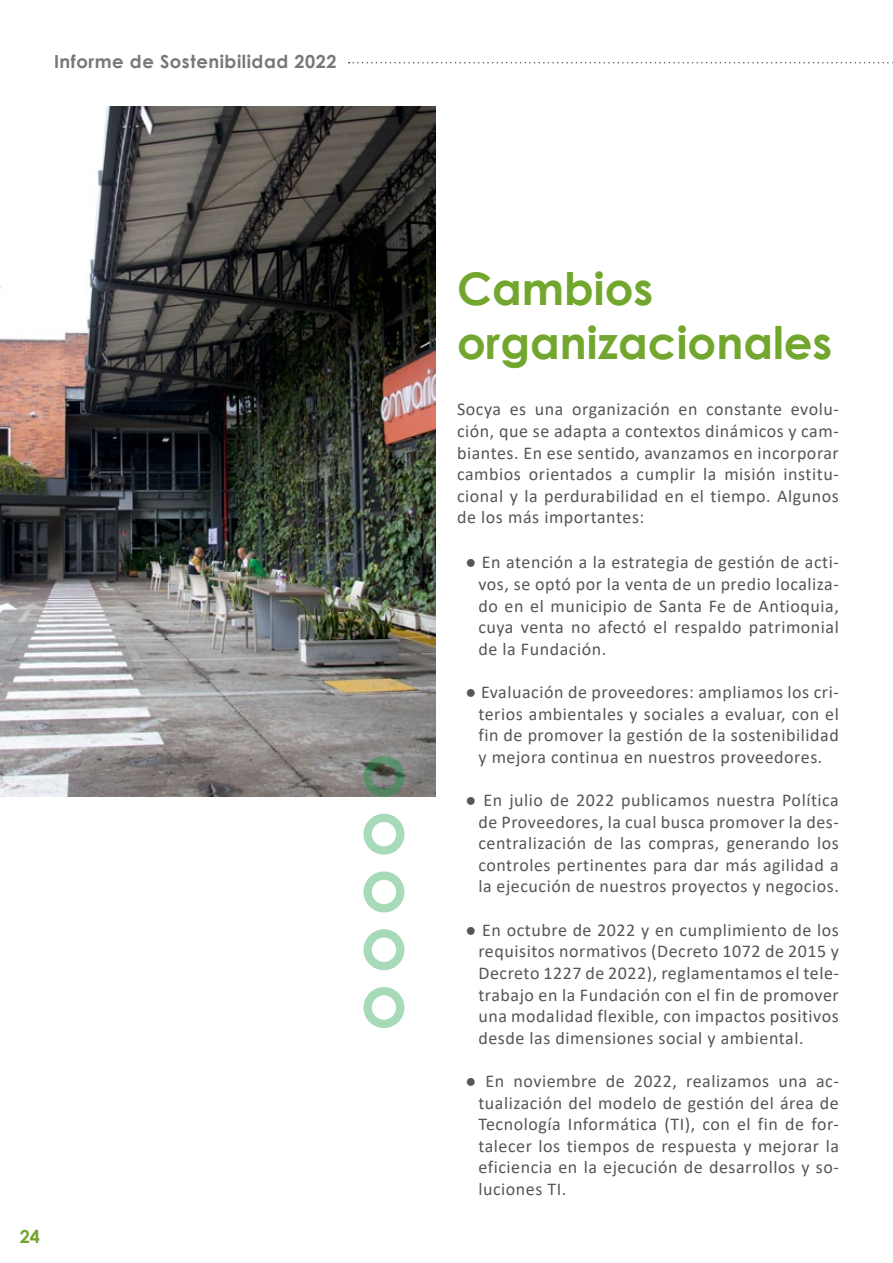
<style>
.page{position:relative;width:893px;height:1263px;background:#fff}
.page>*{position:absolute;margin:0;border:0;box-sizing:border-box;transform-origin:0 0}
.t1{font:700 45px/54px "Century Gothic";color:#73a62e}
.t2{font:18px/21.6px "Calibri";letter-spacing:.03em;color:#54565a;text-align:justify}
.t3{font:700 18px "Century Gothic";letter-spacing:.03em;color:#76777a}
.t4{font:700 18px "Century Gothic";color:#73a62e}
</style>
<div class="page">
<svg style="left:349px;top:62px;width:544px;height:1px"></svg>
<img style="left:1px;top:107px;width:434px;height:689px">
<svg style="left:363px;top:756px;width:41px;height:41px;background:#647c6a"></svg>
<svg style="left:363px;top:814px;width:41px;height:41px"></svg>
<svg style="left:363px;top:871px;width:41px;height:41px"></svg>
<svg style="left:363px;top:929px;width:41px;height:41px"></svg>
<svg style="left:363px;top:987px;width:41px;height:41px"></svg>
<p class="t3" style="left:54px;top:47px;width:284px">Informe de Sostenibilidad 2022</p>
<p class="t4" style="left:20px;top:1222px;width:22px">24</p>
<h1 class="t1" style="left:457px;top:260px;width:377px">Cambios organizacionales</h1>
<p class="t2" style="left:457px;top:398px;width:383px">Socya es una organización en constante evolu&shy;ción, que se adapta a contextos dinámicos y cam&shy;biantes. En ese sentido, avanzamos en incorporar cambios orientados a cumplir la misión institu&shy;cional y la perdurabilidad en el tiempo. Algunos de los más importantes:</p>
<p class="t2" style="left:478px;top:551px;width:362px;text-indent:-13px">● En atención a la estrategia de gestión de acti&shy;vos, se optó por la venta de un predio localiza&shy;do en el municipio de Santa Fe de Antioquia, cuya venta no afectó el respaldo patrimonial de la Fundación.</p>
<p class="t2" style="left:478px;top:681px;width:362px;text-indent:-13px">● Evaluación de proveedores: ampliamos los cri&shy;terios ambientales y sociales a evaluar, con el fin de promover la gestión de la sostenibilidad y mejora continua en nuestros proveedores.</p>
<p class="t2" style="left:478px;top:789px;width:362px;text-indent:-13px">● En julio de 2022 publicamos nuestra Política de Proveedores, la cual busca promover la des&shy;centralización de las compras, generando los controles pertinentes para dar más agilidad a la ejecución de nuestros proyectos y negocios.</p>
<p class="t2" style="left:478px;top:918px;width:362px;text-indent:-13px">● En octubre de 2022 y en cumplimiento de los requisitos normativos (Decreto 1072 de 2015 y Decreto 1227 de 2022), reglamentamos el tele&shy;trabajo en la Fundación con el fin de promover una modalidad flexible, con impactos positivos desde las dimensiones social y ambiental.</p>
<p class="t2" style="left:478px;top:1070px;width:362px;text-indent:-13px">● En noviembre de 2022, realizamos una ac&shy;tualización del modelo de gestión del área de Tecnología Informática (TI), con el fin de for&shy;talecer los tiempos de respuesta y mejorar la eficiencia en la ejecución de desarrollos y so&shy;luciones TI.</p>
</div>
